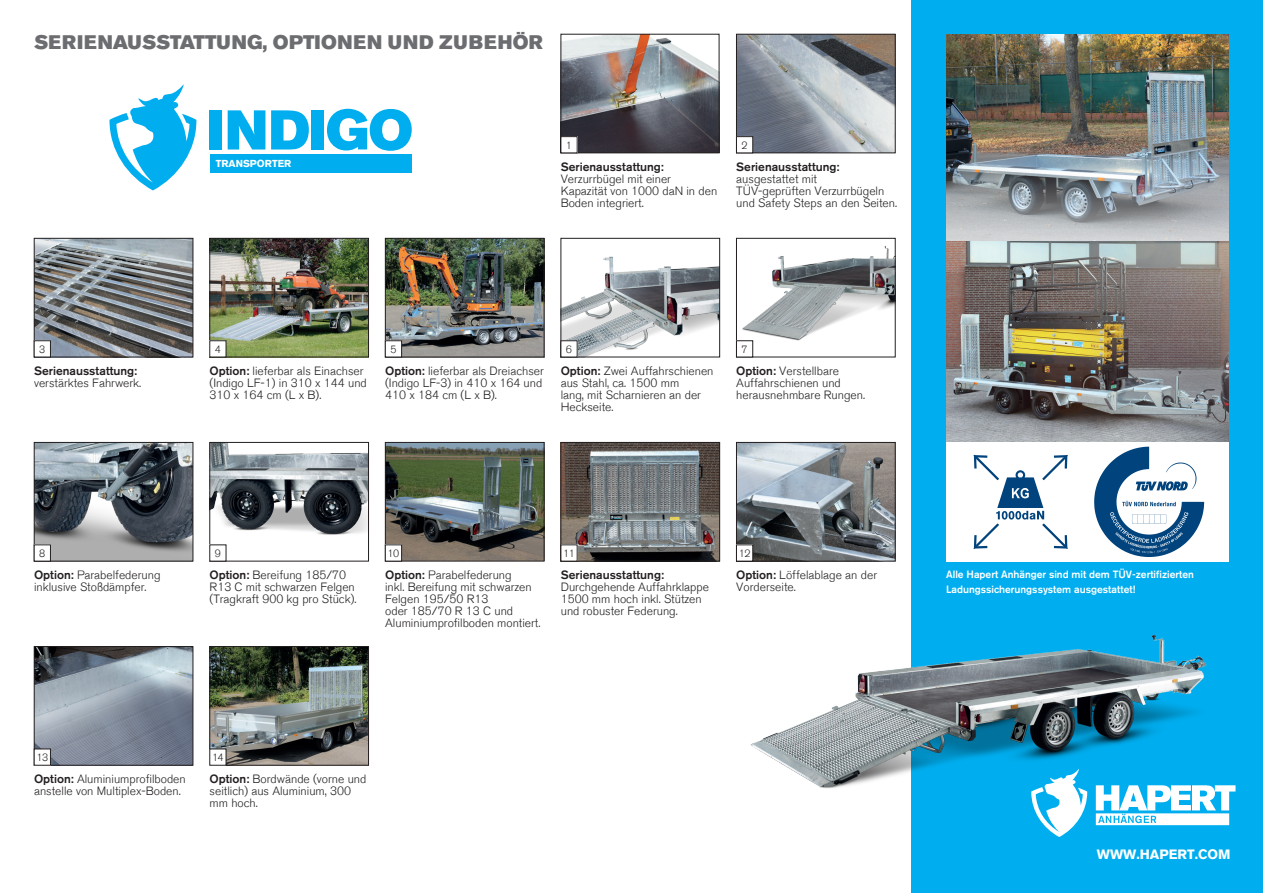
<style>
.page{position:relative;width:1263px;height:893px;background:#fff}
.page>*{position:absolute;margin:0;border:0;box-sizing:border-box;transform-origin:0 0}
.t1{font:19.5px "Akzidenz Grotesk BE Super";letter-spacing:.02em;color:#6c6d70}
.t2{font:700 13.5px "Akzidenz Grotesk BE";color:#fff}
.t3{font:300 12px/12px "Akzidenz Grotesk BE";color:#231f20}
.t4{font:500 12px "Akzidenz Grotesk BE";color:#231f20}
.t5{font:500 10.5px/15px "Akzidenz Grotesk BE";color:#fff}
.t6{font:300 10.5px "Akzidenz Grotesk BE";letter-spacing:-.05em;color:#231f20}
.t7{font:700 10.05px "Akzidenz Grotesk BE";color:#fff}
.s1{font-weight:500}
</style>
<div class="page">
<img style="left:738px;top:444px;width:155px;height:115px">
<div style="left:736px;top:442px;width:159px;height:119px;border:1px solid #231f20"></div>
<img style="left:212px;top:444px;width:155px;height:115px">
<div style="left:210px;top:442px;width:159px;height:119px;border:1px solid #231f20"></div>
<img style="left:563px;top:444px;width:155px;height:115px">
<div style="left:561px;top:442px;width:159px;height:119px;border:1px solid #231f20"></div>
<img style="left:563px;top:36px;width:154px;height:115px">
<div style="left:561px;top:34px;width:158px;height:119px;border:1px solid #231f20"></div>
<img style="left:738px;top:36px;width:155px;height:115px">
<div style="left:736px;top:34px;width:159px;height:119px;border:1px solid #231f20"></div>
<div style="left:912px;top:0;width:351px;height:893px;background:#00aeef"></div>
<img style="left:36px;top:444px;width:155px;height:115px">
<div style="left:34px;top:442px;width:159px;height:119px;border:1px solid #231f20"></div>
<img style="left:387px;top:444px;width:155px;height:115px">
<div style="left:385px;top:442px;width:159px;height:119px;border:1px solid #231f20"></div>
<img style="left:212px;top:648px;width:155px;height:115px">
<div style="left:210px;top:646px;width:159px;height:119px;border:1px solid #231f20"></div>
<img style="left:36px;top:648px;width:155px;height:115px">
<div style="left:34px;top:646px;width:159px;height:119px;border:1px solid #231f20"></div>
<img style="left:738px;top:246px;width:155px;height:109px">
<div style="left:736px;top:238px;width:159px;height:119px;border:1px solid #231f20"></div>
<img style="left:387px;top:240px;width:155px;height:115px">
<div style="left:385px;top:238px;width:159px;height:119px;border:1px solid #231f20"></div>
<img style="left:36px;top:240px;width:155px;height:115px">
<div style="left:34px;top:238px;width:159px;height:119px;border:1px solid #231f20"></div>
<img style="left:212px;top:240px;width:155px;height:115px">
<div style="left:210px;top:238px;width:159px;height:119px;border:1px solid #231f20"></div>
<img style="left:563px;top:256px;width:155px;height:99px">
<div style="left:561px;top:238px;width:159px;height:119px;border:1px solid #231f20"></div>
<img style="left:946px;top:240px;width:282px;height:202px">
<img style="left:946px;top:34px;width:282px;height:206px">
<div style="left:561px;top:137px;width:16px;height:16px;background:#fff"></div>
<div style="left:561px;top:136px;width:16px;height:17px;border:1px solid #231f20"></div>
<div style="left:736px;top:137px;width:17px;height:16px;background:#fff"></div>
<div style="left:736px;top:136px;width:17px;height:17px;border:1px solid #231f20"></div>
<div style="left:561px;top:341px;width:16px;height:16px;background:#fff"></div>
<div style="left:736px;top:341px;width:17px;height:16px;background:#fff"></div>
<div style="left:736px;top:341px;width:17px;height:16px;border:1px solid #231f20"></div>
<div style="left:385px;top:341px;width:17px;height:16px;background:#fff"></div>
<div style="left:385px;top:341px;width:17px;height:16px;border:1px solid #231f20"></div>
<div style="left:210px;top:341px;width:16px;height:16px;background:#fff"></div>
<div style="left:34px;top:341px;width:16px;height:16px;background:#fff"></div>
<div style="left:34px;top:341px;width:17px;height:16px;border:1px solid #231f20"></div>
<div style="left:561px;top:545px;width:16px;height:16px;background:#fff"></div>
<div style="left:385px;top:545px;width:17px;height:16px;background:#fff"></div>
<div style="left:385px;top:545px;width:17px;height:16px;border:1px solid #231f20"></div>
<div style="left:210px;top:545px;width:16px;height:16px;background:#fff"></div>
<div style="left:34px;top:545px;width:16px;height:16px;background:#fff"></div>
<div style="left:34px;top:545px;width:17px;height:16px;border:1px solid #231f20"></div>
<div style="left:736px;top:545px;width:17px;height:16px;background:#fff"></div>
<div style="left:736px;top:545px;width:17px;height:16px;border:1px solid #231f20"></div>
<div style="left:210px;top:749px;width:16px;height:16px;background:#fff"></div>
<div style="left:34px;top:749px;width:16px;height:16px;background:#fff"></div>
<div style="left:34px;top:749px;width:17px;height:16px;border:1px solid #231f20"></div>
<div style="left:210px;top:154px;width:202px;height:18px;background:#00aeef"></div>
<svg style="left:109px;top:84px;width:87px;height:106px"></svg>
<img style="left:750px;top:612px;width:457px;height:207px">
<div style="left:946px;top:442px;width:282px;height:119px;background:#fff"></div>
<svg style="left:973px;top:454px;width:95px;height:95px"></svg>
<svg style="left:1094px;top:447px;width:110px;height:110px"></svg>
<svg style="left:1031px;top:764px;width:56px;height:73px"></svg>
<svg style="left:1096px;top:785px;width:139px;height:40px"></svg>
<div style="left:210px;top:110px;width:12px;height:39px;background:#00aeef"></div>
<svg style="left:228px;top:110px;width:37px;height:39px"></svg>
<svg style="left:271px;top:110px;width:38px;height:39px"></svg>
<div style="left:312px;top:110px;width:12px;height:39px;background:#00aeef"></div>
<svg style="left:327px;top:109px;width:85px;height:42px"></svg>
<h1 class="t1" style="left:34px;top:30px;width:510px">SERIENAUSSTATTUNG, OPTIONEN UND ZUBEHÖR</h1>
<p class="t6" style="left:566px;top:139px;width:8px">1</p>
<p class="t6" style="left:741px;top:139px;width:8px">2</p>
<p class="t7" style="left:216px;top:158px;width:77px">TRANSPORTER</p>
<p class="t4" style="left:561px;top:160px;width:105px">Serienausstattung:</p>
<p class="t3" style="left:561px;top:173px;width:158px">Verzurrbügel mit einer<br>Kapazität von 1000 daN in den<br>Boden integriert.</p>
<p class="t4" style="left:736px;top:160px;width:105px">Serienausstattung:</p>
<p class="t3" style="left:736px;top:173px;width:162px">ausgestattet mit<br>TÜV-geprüften Verzurrbügeln und Safety Steps an den Seiten.</p>
<p class="t6" style="left:39px;top:343px;width:8px">3</p>
<p class="t6" style="left:215px;top:343px;width:8px">4</p>
<p class="t6" style="left:390px;top:343px;width:8px">5</p>
<p class="t6" style="left:566px;top:343px;width:8px">6</p>
<p class="t6" style="left:741px;top:343px;width:8px">7</p>
<p class="t4" style="left:34px;top:364px;width:105px">Serienausstattung:</p>
<p class="t3" style="left:34px;top:377px;width:109px">verstärktes Fahrwerk.</p>
<p class="t3" style="left:210px;top:365px;width:159px"><span class="s1">Option:</span> lieferbar als Einachser (Indigo LF-1) in 310 x 144 und<br>310 x 164 cm (L x B).</p>
<p class="t3" style="left:561px;top:365px;width:154px"><span class="s1">Option:</span> Zwei Auffahrschienen aus Stahl, ca. 1500 mm<br>lang, mit Scharnieren an der<br>Heckseite.</p>
<p class="t3" style="left:385px;top:365px;width:160px"><span class="s1">Option:</span> lieferbar als Dreiachser (Indigo LF-3) in 410 x 164 und<br>410 x 184 cm (L x B).</p>
<p class="t3" style="left:736px;top:365px;width:130px"><span class="s1">Option:</span> Verstellbare<br>Auffahrschienen und herausnehmbare Rungen.</p>
<p class="t6" style="left:39px;top:547px;width:8px">8</p>
<p class="t6" style="left:215px;top:547px;width:8px">9</p>
<p class="t6" style="left:388px;top:547px;width:13px">10</p>
<p class="t6" style="left:563px;top:547px;width:13px">11</p>
<p class="t6" style="left:739px;top:547px;width:13px">12</p>
<p class="t3" style="left:34px;top:569px;width:128px"><span class="s1">Option:</span> Parabelfederung inklusive Stoßdämpfer.</p>
<p class="t3" style="left:385px;top:569px;width:157px"><span class="s1">Option:</span> Parabelfederung<br>inkl. Bereifung mit schwarzen<br>Felgen 195/50 R13<br>oder 185/70 R 13 C und<br>Aluminiumprofilboden montiert.</p>
<p class="t3" style="left:736px;top:569px;width:142px"><span class="s1">Option:</span> Löffelablage an der<br>Vorderseite.</p>
<p class="t3" style="left:210px;top:569px;width:148px"><span class="s1">Option:</span> Bereifung 185/70<br>R13 C mit schwarzen Felgen (Tragkraft 900 kg pro Stück).</p>
<p class="t4" style="left:561px;top:568px;width:105px">Serienausstattung:</p>
<p class="t3" style="left:561px;top:581px;width:150px">Durchgehende Auffahrklappe<br>1500 mm hoch inkl. Stützen und robuster Federung.</p>
<p class="t6" style="left:36px;top:751px;width:13px">13</p>
<p class="t6" style="left:212px;top:751px;width:13px">14</p>
<p class="t3" style="left:34px;top:773px;width:153px"><span class="s1">Option:</span> Aluminiumprofilboden anstelle von Multiplex-Boden.</p>
<p class="t3" style="left:210px;top:773px;width:158px"><span class="s1">Option:</span> Bordwände (vorne und seitlich) aus Aluminium, 300 mm hoch.</p>
<p class="t5" style="left:946px;top:567px;width:249px">Alle Hapert Anhänger sind mit dem TÜV-zertifizierten<br>Ladungssicherungssystem ausgestattet!</p>
<p class="t2" style="left:1097px;top:846px;width:135px">WWW.HAPERT.COM</p>
</div>
